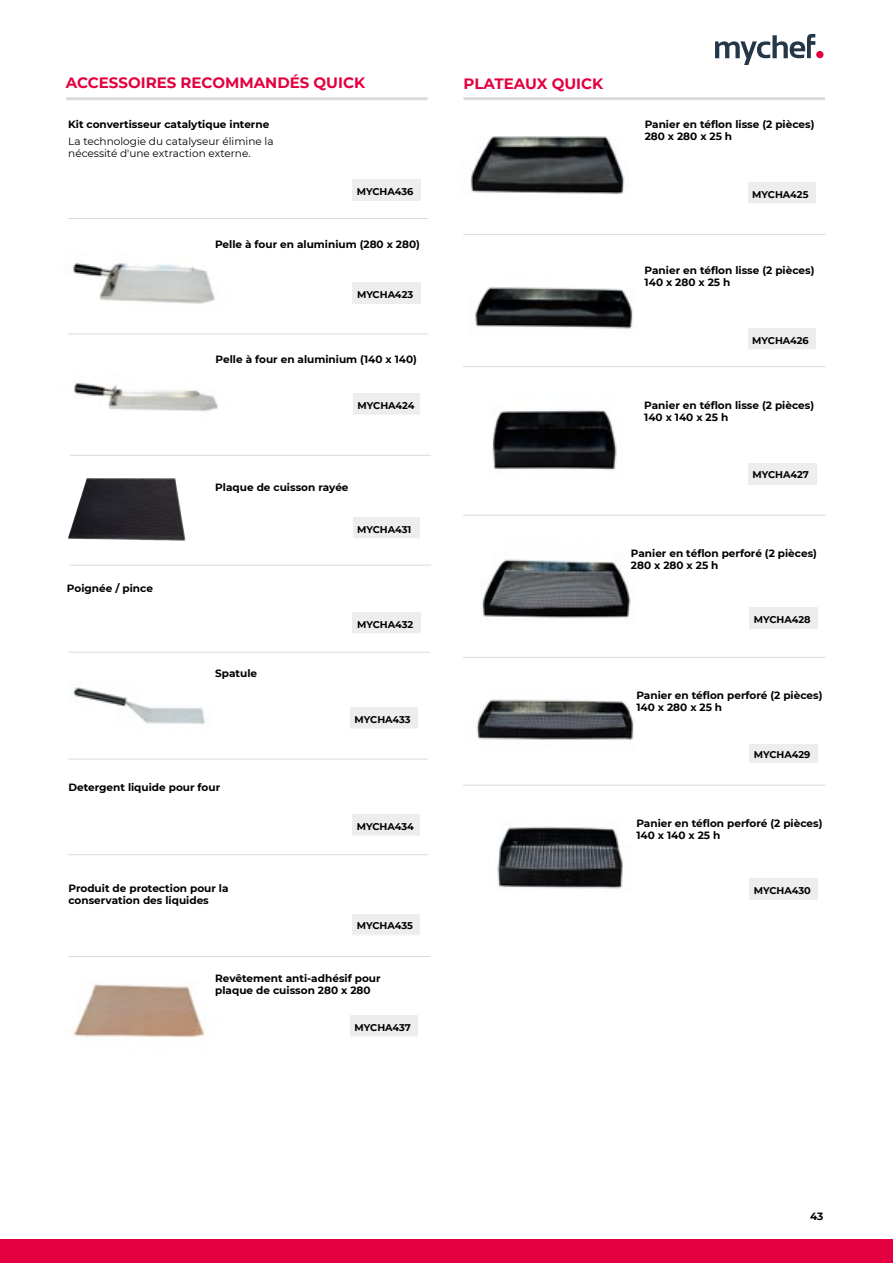
<style>
.page{position:relative;width:893px;height:1263px;background:#fff}
.page>*{position:absolute;margin:0;border:0;box-sizing:border-box;transform-origin:0 0}
.t1{font:700 15px "Montserrat";color:#e40040}
.t2{font:700 10.5px/12px "Montserrat";color:#000}
.t3{font:10.5px/12.8px "Montserrat";color:#000}
.t4{font:700 9.75px "Montserrat";color:#000}
</style>
<div class="page">
<div style="left:0;top:1239px;width:893px;height:24px;background:#e40040"></div>
<div style="left:816px;top:51px;width:7px;height:7px;background:#e40040;border-radius:50%"></div>
<svg style="left:715px;top:34px;width:100px;height:31px"></svg>
<img style="left:470px;top:136px;width:155px;height:58px">
<hr style="left:66px;top:97px;width:362px;height:3px;background:#dadada">
<hr style="left:463px;top:97px;width:362px;height:3px;background:#dadada">
<img style="left:73px;top:983px;width:132px;height:55px">
<img style="left:73px;top:262px;width:142px;height:42px">
<img style="left:68px;top:333px;width:203px;height:79px">
<img style="left:482px;top:559px;width:149px;height:60px">
<img style="left:475px;top:287px;width:158px;height:42px">
<img style="left:476px;top:699px;width:158px;height:41px">
<img style="left:492px;top:410px;width:125px;height:60px">
<img style="left:497px;top:827px;width:126px;height:62px">
<img style="left:71px;top:687px;width:135px;height:38px">
<hr style="left:463px;top:366px;width:362px;height:1px;background:#dadada">
<hr style="left:463px;top:234px;width:362px;height:1px;background:#dadada">
<hr style="left:463px;top:515px;width:362px;height:1px;background:#dadada">
<hr style="left:463px;top:657px;width:362px;height:1px;background:#dadada">
<hr style="left:463px;top:785px;width:362px;height:1px;background:#dadada">
<div style="left:750px;top:608px;width:68px;height:21px;background:#ededed"></div>
<div style="left:750px;top:744px;width:68px;height:19px;background:#ededed"></div>
<div style="left:750px;top:879px;width:68px;height:21px;background:#ededed"></div>
<div style="left:748px;top:329px;width:67px;height:21px;background:#ededed"></div>
<hr style="left:748px;top:349px;width:67px;height:1px;background:#fff">
<div style="left:748px;top:183px;width:67px;height:21px;background:#ededed"></div>
<hr style="left:748px;top:203px;width:67px;height:1px;background:#fff">
<div style="left:748px;top:463px;width:68px;height:21px;background:#ededed"></div>
<hr style="left:68px;top:218px;width:360px;height:1px;background:#dadada">
<hr style="left:68px;top:334px;width:360px;height:1px;background:#dadada">
<hr style="left:68px;top:759px;width:360px;height:1px;background:#dadada">
<hr style="left:68px;top:854px;width:360px;height:1px;background:#dadada">
<hr style="left:70px;top:565px;width:361px;height:1px;background:#dadada">
<hr style="left:70px;top:455px;width:361px;height:1px;background:#dadada">
<hr style="left:69px;top:652px;width:361px;height:1px;background:#dadada">
<hr style="left:69px;top:956px;width:361px;height:1px;background:#dadada">
<div style="left:353px;top:517px;width:67px;height:22px;background:#ededed"></div>
<hr style="left:353px;top:538px;width:67px;height:1px;background:#fff">
<div style="left:353px;top:815px;width:67px;height:21px;background:#ededed"></div>
<div style="left:353px;top:914px;width:67px;height:21px;background:#ededed"></div>
<div style="left:353px;top:613px;width:68px;height:21px;background:#ededed"></div>
<hr style="left:353px;top:633px;width:68px;height:1px;background:#fff">
<div style="left:353px;top:180px;width:68px;height:21px;background:#ededed"></div>
<div style="left:350px;top:708px;width:68px;height:21px;background:#ededed"></div>
<hr style="left:350px;top:728px;width:68px;height:1px;background:#fff">
<div style="left:350px;top:1015px;width:68px;height:22px;background:#ededed"></div>
<hr style="left:350px;top:1036px;width:68px;height:1px;background:#fff">
<div style="left:353px;top:282px;width:68px;height:22px;background:#ededed"></div>
<div style="left:353px;top:394px;width:67px;height:21px;background:#ededed"></div>
<img style="left:68px;top:478px;width:118px;height:63px">
<h1 class="t1" style="left:66px;top:72px;width:301px">ACCESSOIRES RECOMMANDÉS QUICK</h1>
<h1 class="t1" style="left:463px;top:73px;width:141px">PLATEAUX QUICK</h1>
<p class="t2" style="left:68px;top:117px;width:203px">Kit convertisseur catalytique interne</p>
<p class="t3" style="left:68px;top:134px;width:207px">La technologie du catalyseur élimine la nécessité d'une extraction externe.</p>
<p class="t4" style="left:357px;top:184px;width:58px">MYCHA436</p>
<p class="t2" style="left:215px;top:238px;width:206px">Pelle à four en aluminium (280 x 280)</p>
<p class="t4" style="left:357px;top:287px;width:58px">MYCHA423</p>
<p class="t2" style="left:216px;top:353px;width:203px">Pelle à four en aluminium (140 x 140)</p>
<p class="t4" style="left:358px;top:398px;width:59px">MYCHA424</p>
<p class="t2" style="left:67px;top:581px;width:88px">Poignée / pince</p>
<p class="t2" style="left:215px;top:481px;width:135px">Plaque de cuisson rayée</p>
<p class="t4" style="left:357px;top:522px;width:56px">MYCHA431</p>
<p class="t2" style="left:215px;top:667px;width:43px">Spatule</p>
<p class="t4" style="left:357px;top:617px;width:58px">MYCHA432</p>
<p class="t4" style="left:355px;top:712px;width:58px">MYCHA433</p>
<p class="t2" style="left:68px;top:781px;width:153px">Detergent liquide pour four</p>
<p class="t2" style="left:68px;top:881px;width:162px">Produit de protection pour la conservation des liquides</p>
<p class="t4" style="left:357px;top:819px;width:59px">MYCHA434</p>
<p class="t4" style="left:357px;top:919px;width:58px">MYCHA435</p>
<p class="t2" style="left:215px;top:971px;width:167px">Revêtement anti-adhésif pour plaque de cuisson 280 x 280</p>
<p class="t4" style="left:355px;top:1020px;width:58px">MYCHA437</p>
<p class="t2" style="left:645px;top:117px;width:171px">Panier en téflon lisse (2 pièces)<br>280 x 280 x 25 h</p>
<p class="t4" style="left:752px;top:187px;width:58px">MYCHA425</p>
<p class="t2" style="left:645px;top:263px;width:171px">Panier en téflon lisse (2 pièces)<br>140 x 280 x 25 h</p>
<p class="t4" style="left:752px;top:333px;width:58px">MYCHA426</p>
<p class="t2" style="left:644px;top:399px;width:171px">Panier en téflon lisse (2 pièces)<br>140 x 140 x 25 h</p>
<p class="t4" style="left:752px;top:468px;width:58px">MYCHA427</p>
<p class="t2" style="left:631px;top:547px;width:188px">Panier en téflon perforé (2 pièces)<br>280 x 280 x 25 h</p>
<p class="t4" style="left:754px;top:613px;width:58px">MYCHA428</p>
<p class="t2" style="left:636px;top:689px;width:188px">Panier en téflon perforé (2 pièces)<br>140 x 280 x 25 h</p>
<p class="t4" style="left:754px;top:748px;width:58px">MYCHA429</p>
<p class="t2" style="left:636px;top:816px;width:188px">Panier en téflon perforé (2 pièces)<br>140 x 140 x 25 h</p>
<p class="t4" style="left:754px;top:883px;width:58px">MYCHA430</p>
<p class="t2" style="left:810px;top:1209px;width:15px">43</p>
</div>
